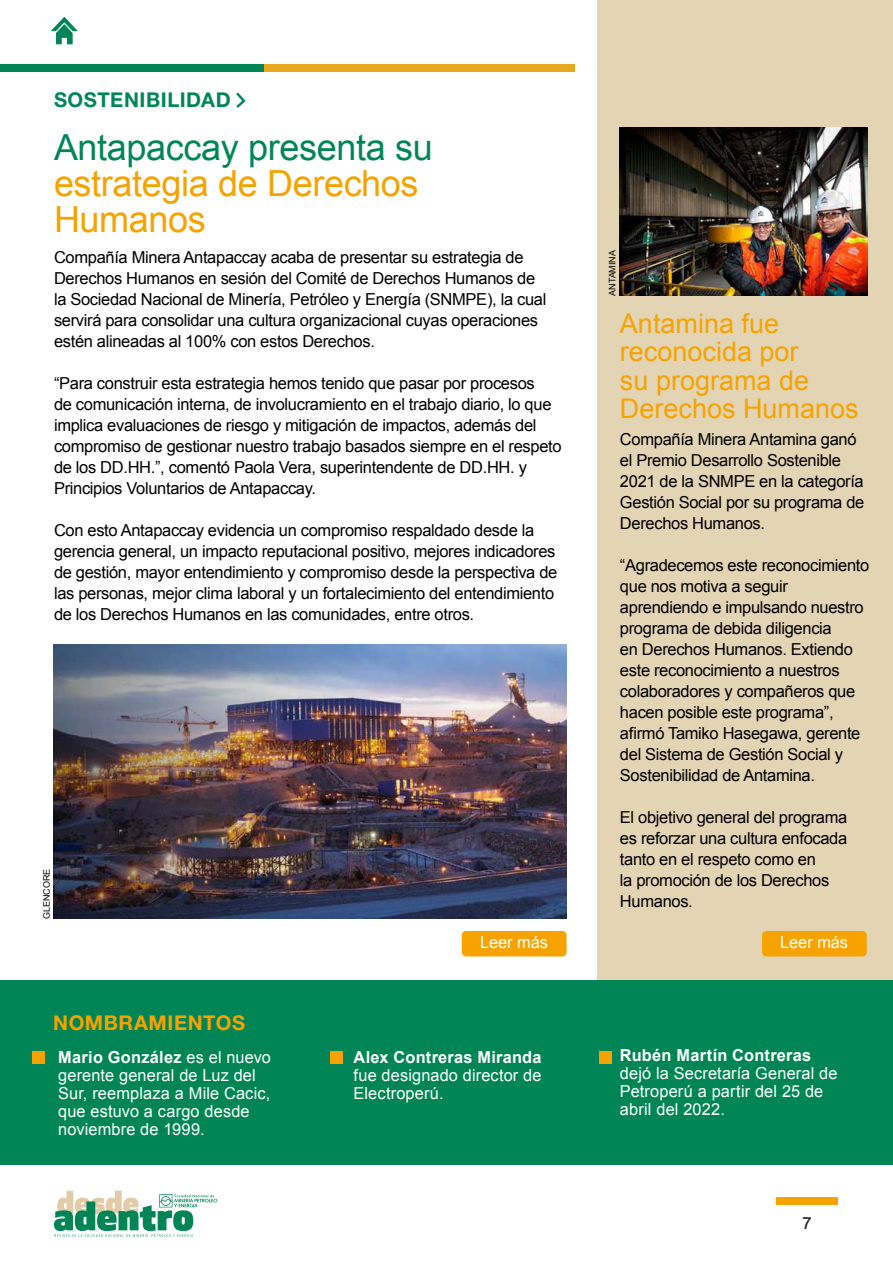
<style>
.page{position:relative;width:893px;height:1263px;background:#fff}
.page>*{position:absolute;margin:0;border:0;box-sizing:border-box;transform-origin:0 0}
.t1{font:36px/36px "Arial";letter-spacing:-.01em;color:#f6a300}
.t2{font:36px "Arial";letter-spacing:-.01em;color:#008656}
.t3{font:27px/28.5px "Arial";color:#f6a300}
.t4{font:700 20.4px "Helvetica Neue LT Std";letter-spacing:.03em;color:#008656}
.t5{font:700 20.4px "Helvetica Neue LT Std";letter-spacing:.03em;color:#f6a300}
.t6{font:16.5px/21px "Arial";letter-spacing:-.02em;color:#000}
.t7{font:16.5px/18px "Arial";letter-spacing:.01em;color:#fff}
.t8{font:700 16.5px "Arial";letter-spacing:.015em;color:#fff}
.t9{font:16.5px "Arial";color:#3c3c3b}
.t10{font:9px "Arial";letter-spacing:-.01em;color:#000}
.s1{font-weight:700}
</style>
<div class="page">
<svg style="left:54px;top:1191px;width:163px;height:46px"></svg>
<svg style="left:51px;top:17px;width:27px;height:28px"></svg>
<div style="left:597px;top:0;width:296px;height:1162px;background:#e3d4b4"></div>
<div style="left:776px;top:1197px;width:62px;height:8px;background:#f6a300"></div>
<div style="left:0;top:64px;width:267px;height:7px;background:#008656"></div>
<div style="left:462px;top:931px;width:105px;height:25px;background:#f6a300;border-radius:4px"></div>
<div style="left:264px;top:64px;width:311px;height:7px;background:#e5a81f"></div>
<div style="left:762px;top:931px;width:105px;height:25px;background:#f6a300;border-radius:4px"></div>
<img style="left:620px;top:128px;width:248px;height:168px">
<img style="left:53px;top:645px;width:513px;height:274px">
<div style="left:0;top:980px;width:893px;height:184px;background:#008656"></div>
<div style="left:32px;top:1051px;width:13px;height:12px;background:#f6a300"></div>
<div style="left:330px;top:1051px;width:13px;height:12px;background:#f6a300"></div>
<div style="left:599px;top:1051px;width:12px;height:12px;background:#f6a300"></div>
<svg style="left:236px;top:92px;width:10px;height:16px"></svg>
<p class="t4" style="left:54px;top:87px;width:178px">SOSTENIBILIDAD</p>
<h1 class="t2" style="left:54px;top:124px;width:380px">Antapaccay presenta su</h1>
<h1 class="t1" style="left:54px;top:166px;width:366px">estrategia de Derechos<br>Humanos</h1>
<p class="t6" style="left:54px;top:247px;width:494px">Compañía Minera Antapaccay acaba de presentar su estrategia de Derechos Humanos en sesión del Comité de Derechos Humanos de la Sociedad Nacional de Minería, Petróleo y Energía (SNMPE), la cual servirá para consolidar una cultura organizacional cuyas operaciones estén alineadas al 100% con estos Derechos.</p>
<p class="t6" style="left:54px;top:373px;width:509px">“Para construir esta estrategia hemos tenido que pasar por procesos<br>de comunicación interna, de involucramiento en el trabajo diario, lo que implica evaluaciones de riesgo y mitigación de impactos, además del compromiso de gestionar nuestro trabajo basados siempre en el respeto de los DD.HH.”, comentó Paola Vera, superintendente de DD.HH. y Principios Voluntarios de Antapaccay.</p>
<p class="t6" style="left:54px;top:520px;width:505px">Con esto Antapaccay evidencia un compromiso respaldado desde la gerencia general, un impacto reputacional positivo, mejores indicadores de gestión, mayor entendimiento y compromiso desde la perspectiva de las personas, mejor clima laboral y un fortalecimiento del entendimiento de los Derechos Humanos en las comunidades, entre otros.</p>
<p class="t10" style="left:41px;top:919px;width:51px;rotate:-90deg">GLENCORE</p>
<p class="t10" style="left:606px;top:296px;width:47px;rotate:-90deg">ANTAMINA</p>
<h2 class="t3" style="left:620px;top:309px;width:240px">Antamina fue reconocida por<br>su programa de<br>Derechos Humanos</h2>
<p class="t6" style="left:620px;top:429px;width:246px">Compañía Minera Antamina ganó el Premio Desarrollo Sostenible<br>2021 de la SNMPE en la categoría<br>Gestión Social por su programa de<br>Derechos Humanos.</p>
<p class="t6" style="left:620px;top:555px;width:251px">“Agradecemos este reconocimiento que nos motiva a seguir aprendiendo e impulsando nuestro programa de debida diligencia<br>en Derechos Humanos. Extiendo este reconocimiento a nuestros colaboradores y compañeros que hacen posible este programa”, afirmó Tamiko Hasegawa, gerente del Sistema de Gestión Social y<br>Sostenibilidad de Antamina.</p>
<p class="t6" style="left:620px;top:807px;width:229px">El objetivo general del programa es reforzar una cultura enfocada tanto en el respeto como en<br>la promoción de los Derechos<br>Humanos.</p>
<p class="t7" style="left:480px;top:933px;width:69px">Leer más</p>
<p class="t7" style="left:780px;top:933px;width:69px">Leer más</p>
<p class="t5" style="left:53px;top:1010px;width:193px">NOMBRAMIENTOS</p>
<p class="t7" style="left:58px;top:1048px;width:214px"><span class="s1">Mario González</span> es el nuevo gerente general de Luz del<br>Sur, reemplaza a Mile Cacic, que estuvo a cargo desde noviembre de 1999.</p>
<p class="t8" style="left:620px;top:1045px;width:193px">Rubén Martín Contreras</p>
<p class="t8" style="left:354px;top:1046px;width:189px">Alex Contreras Miranda</p>
<p class="t7" style="left:354px;top:1066px;width:189px">fue designado director de<br>Electroperú.</p>
<p class="t7" style="left:620px;top:1065px;width:219px">dejó la Secretaría General de<br>Petroperú a partir del 25 de abril del 2022.</p>
<p class="t9" style="left:802px;top:1213px;width:11px">7</p>
</div>
